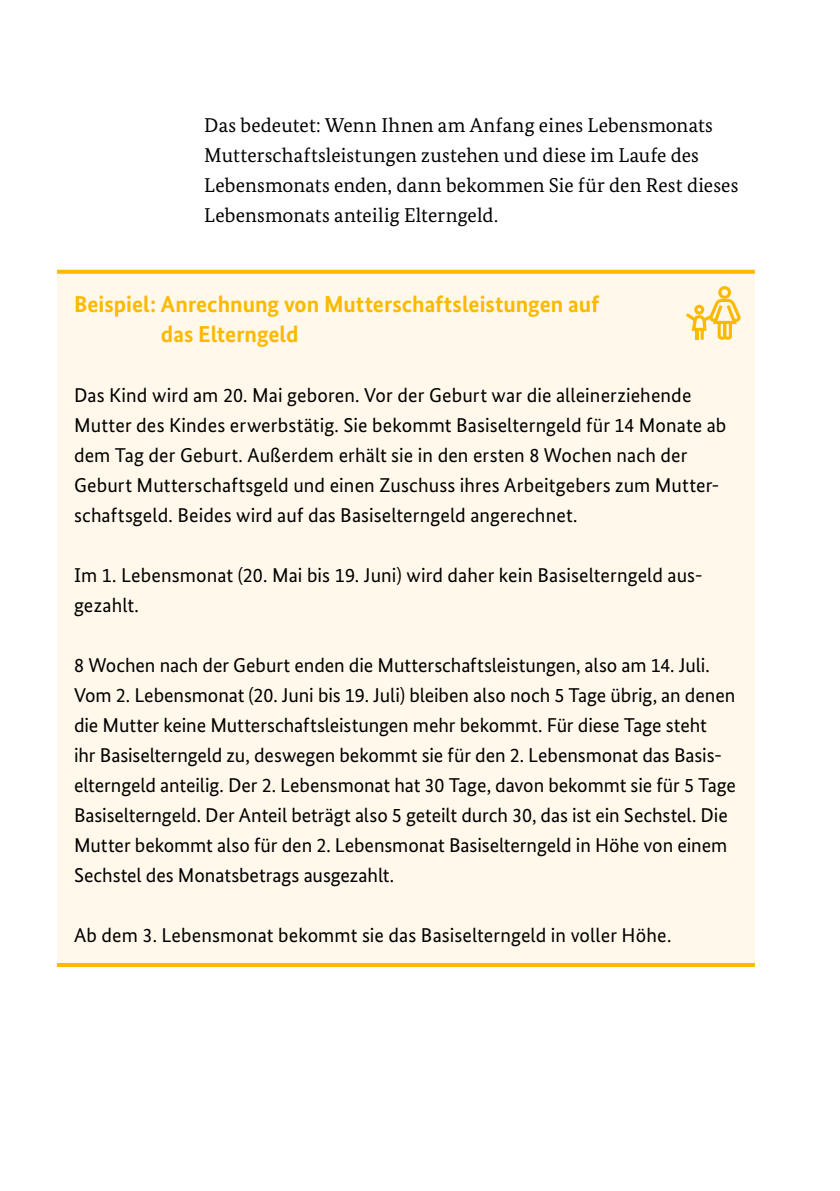
<style>
.page{position:relative;width:840px;height:1191px;background:#fff}
.page>*{position:absolute;margin:0;border:0;box-sizing:border-box;transform-origin:0 0}
.t1{font:700 23px/30px "Bundes Sans";color:#fbb900}
.t2{font:20px/30px "Bundes Sans";color:#000}
.t3{font:20px/30px "Bundes Serif";letter-spacing:.005em;color:#000}
</style>
<div class="page">
<div style="left:57px;top:272px;width:697px;height:693px;background:#fff8eb"></div>
<svg style="left:57px;top:270px;width:697px;height:4px;background:#fbbc0e"></svg>
<hr style="left:57px;top:963px;width:697px;height:4px;background:#fbb900">
<svg style="left:686px;top:286px;width:54px;height:54px"></svg>
<p class="t3" style="left:204px;top:110px;width:535px">Das bedeutet: Wenn Ihnen am Anfang eines Lebensmonats Mutterschaftsleistungen zustehen und diese im Laufe des Lebensmonats enden, dann bekommen Sie für den Rest dieses Lebensmonats anteilig Elterngeld.</p>
<p class="t1" style="left:161px;top:289px;width:439px;text-indent:-87px">Beispiel: Anrechnung von Mutterschaftsleistungen auf das Elterngeld</p>
<p class="t2" style="left:74px;top:380px;width:653px">Das Kind wird am 20. Mai geboren. Vor der Geburt war die alleinerziehende Mutter des Kindes erwerbstätig. Sie bekommt Basiselterngeld für 14 Monate ab dem Tag der Geburt. Außerdem erhält sie in den ersten 8 Wochen nach der Geburt Mutterschaftsgeld und einen Zuschuss ihres Arbeitgebers zum Mutter&shy;schaftsgeld. Beides wird auf das Basiselterngeld angerechnet.</p>
<p class="t2" style="left:74px;top:560px;width:627px">Im 1. Lebensmonat (20. Mai bis 19. Juni) wird daher kein Basiselterngeld aus&shy;gezahlt.</p>
<p class="t2" style="left:74px;top:650px;width:663px">8 Wochen nach der Geburt enden die Mutterschaftsleistungen, also am 14. Juli.<br>Vom 2. Lebensmonat (20. Juni bis 19. Juli) bleiben also noch 5 Tage übrig, an denen die Mutter keine Mutterschaftsleistungen mehr bekommt. Für diese Tage steht<br>ihr Basiselterngeld zu, deswegen bekommt sie für den 2. Lebensmonat das Basis&shy;elterngeld anteilig. Der 2. Lebensmonat hat 30 Tage, davon bekommt sie für 5 Tage Basiselterngeld. Der Anteil beträgt also 5 geteilt durch 30, das ist ein Sechstel. Die Mutter bekommt also für den 2. Lebensmonat Basiselterngeld in Höhe von einem Sechstel des Monatsbetrags ausgezahlt.</p>
<p class="t2" style="left:74px;top:920px;width:598px">Ab dem 3. Lebensmonat bekommt sie das Basiselterngeld in voller Höhe.</p>
</div>
